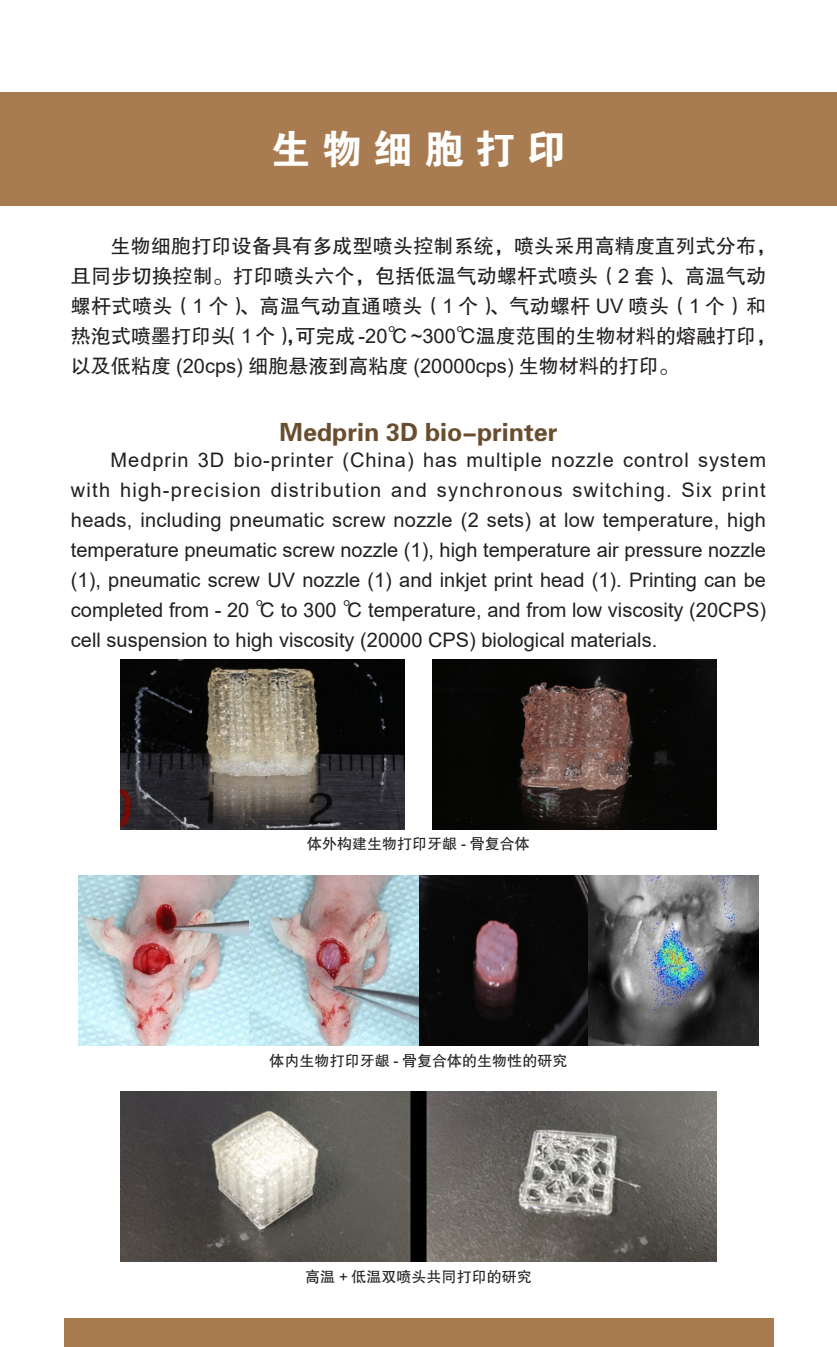
<style>
.page{position:relative;width:837px;height:1347px;background:#fff}
.page>*{position:absolute;margin:0;border:0;box-sizing:border-box;transform-origin:0 0}
.t1{font:40px "FZDHTJW GB1 0";color:#fff}
.t2{font:25px "FZDHTJW GB1 0";color:#6a4d2e}
.t3{font:20px/30px "Arial";color:#231f20;text-align:justify}
.t4{font:20px/30px "FZHTJW GB1 0";letter-spacing:.01em;color:#231f20}
.t5{font:15px "FZHTJW GB1 0";color:#231f20}
.s1{font-family:"Arial"}
.s2{font-family:"FZHTJW GB1 0"}
</style>
<div class="page">
<div style="left:64px;top:1318px;width:708px;height:28px;background:#a97b50"></div>
<div style="left:0;top:92px;width:836px;height:114px;background:#a97b50"></div>
<img style="left:120px;top:1091px;width:596px;height:170px">
<img style="left:78px;top:875px;width:680px;height:170px">
<img style="left:120px;top:659px;width:284px;height:170px">
<img style="left:432px;top:659px;width:284px;height:170px">
<h1 class="t1" style="left:270px;top:127px;width:297px">生 物 细 胞 打 印</h1>
<p class="t4" style="left:71px;top:231px;width:706px;text-indent:40px">生物细胞打印设备具有多成型喷头控制系统，喷头采用高精度直列式分布，且同步切换控制。打印喷头六个，包括低温气动螺杆式喷头（<span class="s1">2</span> 套）、高温气动螺杆式喷头（<span class="s1">1</span> 个）、高温气动直通喷头（<span class="s1">1</span> 个）、气动螺杆 <span class="s1">UV</span> 喷头（<span class="s1">1</span> 个）和热泡式喷墨打印头（<span class="s1">1</span> 个），可完成 <span class="s1">-20</span>℃ <span class="s1">~300</span>℃温度范围的生物材料的熔融打印，以及低粘度 <span class="s1">(20cps)</span> 细胞悬液到高粘度 <span class="s1">(20000cps)</span> 生物材料的打印。</p>
<p class="t2" style="left:279px;top:419px;width:279px">Medprin 3D bio-printer</p>
<p class="t3" style="left:71px;top:445px;width:696px;text-indent:40px">Medprin 3D bio-printer (China) has multiple nozzle control system with high-precision distribution and synchronous switching. Six print heads, including pneumatic screw nozzle (2 sets) at low temperature, high temperature pneumatic screw nozzle (1), high temperature air pressure nozzle (1), pneumatic screw UV nozzle (1) and inkjet print head (1). Printing can be completed from - 20 <span class="s2">℃</span> to 300 <span class="s2">℃</span> temperature, and from low viscosity (20CPS) cell suspension to high viscosity (20000 CPS) biological materials.</p>
<p class="t5" style="left:307px;top:836px;width:224px">体外构建生物打印牙龈 <span class="s1">-</span> 骨复合体</p>
<p class="t5" style="left:269px;top:1052px;width:299px">体内生物打印牙龈 <span class="s1">-</span> 骨复合体的生物性的研究</p>
<p class="t5" style="left:305px;top:1268px;width:228px">高温 <span class="s1">+</span> 低温双喷头共同打印的研究</p>
</div>
